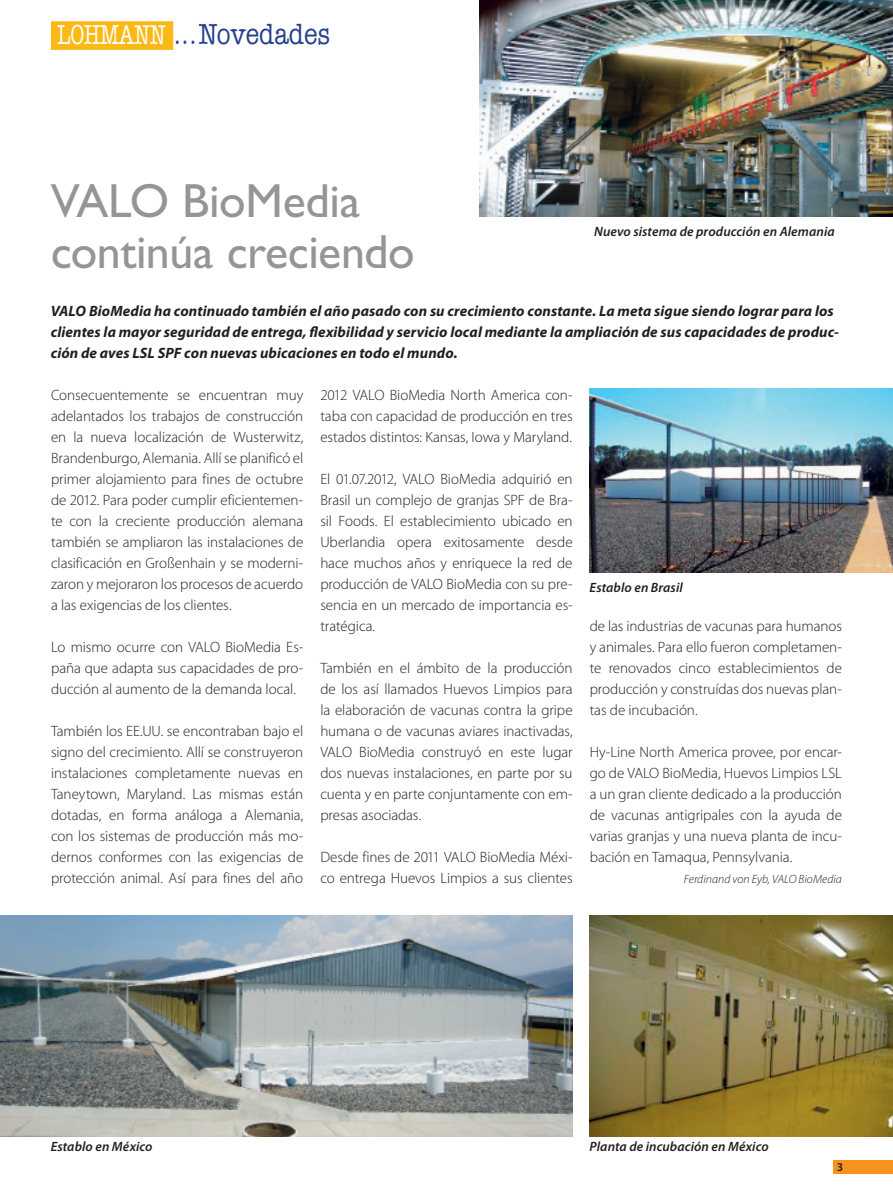
<style>
.page{position:relative;width:893px;height:1191px;background:#fff}
.page>*{position:absolute;margin:0;border:0;box-sizing:border-box;transform-origin:0 0}
.t1{font:48px/51px "Gill Sans";letter-spacing:-.01em;color:#939598}
.t2{font:500 30px "American Typewriter Itc D";color:#253f8e;scale:.85 1}
.t3{font:300 15px/21px "Myriad Pro";letter-spacing:-.005em;color:#231f20;text-align:justify}
.t4{font:italic 700 15px/21px "Myriad Pro";letter-spacing:.005em;color:#231f20}
.t5{font:italic 600 13.5px "Myriad Pro";letter-spacing:.01em;color:#231f20}
.t6{font:italic 300 12px "Myriad Pro";color:#231f20}
.t7{font:600 12px "Myriad Pro";color:#231f20}
.s1{font-size:28.2px;color:#fff}
.s2{font-size:28.2px}
</style>
<div class="page">
<div style="left:833px;top:1160px;width:60px;height:14px;background:#f7931d"></div>
<div style="left:51px;top:21px;width:122px;height:29px;background:#fcb814;border:1px solid #fcb814"></div>
<img style="left:479px;top:0;width:414px;height:217px">
<img style="left:590px;top:388px;width:303px;height:184px">
<img style="left:590px;top:915px;width:303px;height:221px">
<img style="left:0;top:915px;width:573px;height:221px">
<h2 class="t2" style="left:57px;top:18px;width:323px"><span class="s1">LOHMANN</span> <span class="s2">. . .</span> Novedades</h2>
<h1 class="t1" style="left:51px;top:176px;width:366px">VALO BioMedia continúa creciendo</h1>
<p class="t5" style="left:594px;top:224px;width:242px">Nuevo sistema de producción en Alemania</p>
<p class="t4" style="left:51px;top:300px;width:790px">VALO BioMedia ha continuado también el año pasado con su crecimiento constante. La meta sigue siendo lograr para los clientes la mayor seguridad de entrega, flexibilidad y servicio local mediante la ampliación de sus capacidades de produc&shy;ción de aves LSL SPF con nuevas ubicaciones en todo el mundo.</p>
<p class="t3" style="left:51px;top:385px;width:254px">Consecuentemente se encuentran muy adelantados los trabajos de construcción en la nueva localización de Wusterwitz, Brandenburgo, Alemania. Allí se planificó el primer alojamiento para fines de octubre de 2012. Para poder cumplir eficientemen&shy;te con la creciente producción alemana también se ampliaron las instalaciones de clasificación en Großenhain y se moderni&shy;zaron y mejoraron los procesos de acuerdo a las exigencias de los clientes.</p>
<p class="t3" style="left:51px;top:637px;width:254px">Lo mismo ocurre con VALO BioMedia Es&shy;paña que adapta sus capacidades de pro&shy;ducción al aumento de la demanda local.</p>
<p class="t3" style="left:51px;top:721px;width:254px">También los EE.UU. se encontraban bajo el signo del crecimiento. Allí se construyeron instalaciones completamente nuevas en Taneytown, Maryland. Las mismas están dotadas, en forma análoga a Alemania, con los sistemas de producción más mo&shy;dernos conformes con las exigencias de protección animal. Así para fines del año</p>
<p class="t3" style="left:320px;top:385px;width:254px">2012 VALO BioMedia North America con&shy;taba con capacidad de producción en tres estados distintos: Kansas, Iowa y Maryland.</p>
<p class="t3" style="left:320px;top:469px;width:254px">El 01.07.2012, VALO BioMedia adquirió en Brasil un complejo de granjas SPF de Bra&shy;sil Foods. El establecimiento ubicado en Uberlandia opera exitosamente desde hace muchos años y enriquece la red de producción de VALO BioMedia con su pre&shy;sencia en un mercado de importancia es&shy;tratégica.</p>
<p class="t3" style="left:320px;top:658px;width:254px">También en el ámbito de la producción de los así llamados Huevos Limpios para la elaboración de vacunas contra la gripe humana o de vacunas aviares inactivadas, VALO BioMedia construyó en este lugar dos nuevas instalaciones, en parte por su cuenta y en parte conjuntamente con em&shy;presas asociadas.</p>
<p class="t3" style="left:320px;top:847px;width:254px">Desde fines de 2011 VALO BioMedia Méxi&shy;co entrega Huevos Limpios a sus clientes</p>
<p class="t5" style="left:590px;top:580px;width:95px">Establo en Brasil</p>
<p class="t3" style="left:590px;top:616px;width:254px">de las industrias de vacunas para humanos y animales. Para ello fueron completamen&shy;te renovados cinco establecimientos de producción y construídas dos nuevas plan&shy;tas de incubación.</p>
<p class="t3" style="left:590px;top:742px;width:254px">Hy-Line North America provee, por encar&shy;go de VALO BioMedia, Huevos Limpios LSL a un gran cliente dedicado a la producción de vacunas antigripales con la ayuda de varias granjas y una nueva planta de incu&shy;bación en Tamaqua, Pennsylvania.</p>
<p class="t6" style="left:684px;top:872px;width:160px">Ferdinand von Eyb, VALO BioMedia</p>
<p class="t5" style="left:51px;top:1138px;width:103px">Establo en México</p>
<p class="t5" style="left:590px;top:1138px;width:181px">Planta de incubación en México</p>
<p class="t7" style="left:837px;top:1160px;width:8px">3</p>
</div>
